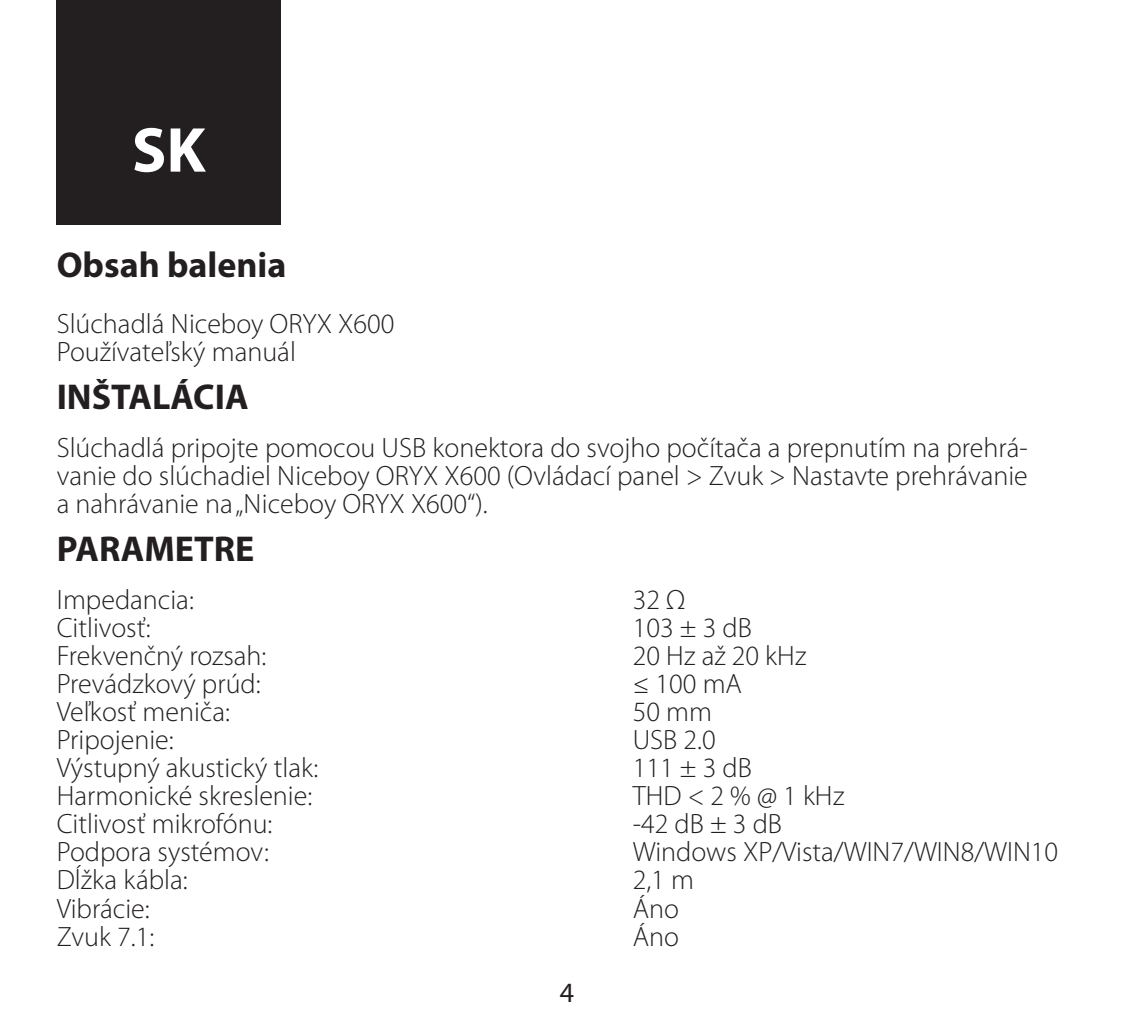
<style>
.page{position:relative;width:1134px;height:1021px;background:#fff}
.page>*{position:absolute;margin:0;border:0;box-sizing:border-box;transform-origin:0 0}
.t1{font:700 64px "Myriad Pro";color:#fff}
.t2{font:700 36px "Myriad Pro";color:#231f20}
.t3{font:300 28px/28px "Myriad Pro";color:#231f20;text-align:justify}
.t4{font:28px "Myriad Pro";color:#231f20}
</style>
<div class="page">
<div style="left:57px;top:0;width:224px;height:224px;background:#231f20"></div>
<p class="t1" style="left:132px;top:114px;width:75px">SK</p>
<p class="t2" style="left:57px;top:245px;width:231px">Obsah balenia</p>
<p class="t3" style="left:57px;top:310px;width:339px">Slúchadlá Niceboy ORYX X600</p>
<p class="t3" style="left:57px;top:338px;width:241px">Používateľský manuál</p>
<p class="t2" style="left:57px;top:377px;width:193px">INŠTALÁCIA</p>
<p class="t3" style="left:57px;top:434px;width:973px">Slúchadlá pripojte pomocou USB konektora do svojho počítača a prepnutím na prehrá&shy;vanie do slúchadiel Niceboy ORYX X600 (Ovládací panel &gt; Zvuk &gt; Nastavte prehrávanie a nahrávanie na „Niceboy ORYX X600“).</p>
<p class="t2" style="left:57px;top:529px;width:199px">PARAMETRE</p>
<p class="t3" style="left:57px;top:586px;width:139px">Impedancia:</p>
<p class="t3" style="left:633px;top:586px;width:54px">32Ω</p>
<p class="t3" style="left:57px;top:614px;width:95px">Citlivosť:</p>
<p class="t3" style="left:633px;top:614px;width:121px">103 ± 3 dB</p>
<p class="t3" style="left:57px;top:642px;width:211px">Frekvenčný rozsah:</p>
<p class="t3" style="left:633px;top:642px;width:175px">20 Hz až 20 kHz</p>
<p class="t3" style="left:57px;top:670px;width:205px">Prevádzkový prúd:</p>
<p class="t3" style="left:633px;top:670px;width:111px">≤ 100 mA</p>
<p class="t3" style="left:57px;top:698px;width:175px">Veľkosť meniča:</p>
<p class="t3" style="left:633px;top:698px;width:81px">50 mm</p>
<p class="t3" style="left:57px;top:726px;width:119px">Pripojenie:</p>
<p class="t3" style="left:633px;top:726px;width:84px">USB 2.0</p>
<p class="t3" style="left:57px;top:754px;width:263px">Výstupný akustický tlak:</p>
<p class="t3" style="left:633px;top:754px;width:121px">111 ± 3 dB</p>
<p class="t3" style="left:57px;top:782px;width:257px">Harmonické skreslenie:</p>
<p class="t3" style="left:633px;top:782px;width:213px">THD &lt; 2 % @ 1 kHz</p>
<p class="t3" style="left:57px;top:810px;width:217px">Citlivosť mikrofónu:</p>
<p class="t3" style="left:633px;top:810px;width:151px">-42 dB ± 3 dB</p>
<p class="t3" style="left:57px;top:838px;width:214px">Podpora systémov:</p>
<p class="t3" style="left:633px;top:838px;width:427px">Windows XP/Vista/WIN7/WIN8/WIN10</p>
<p class="t3" style="left:57px;top:866px;width:133px">Dĺžka kábla:</p>
<p class="t3" style="left:633px;top:866px;width:63px">2,1 m</p>
<p class="t3" style="left:57px;top:894px;width:95px">Vibrácie:</p>
<p class="t3" style="left:633px;top:894px;width:48px">Áno</p>
<p class="t3" style="left:57px;top:922px;width:99px">Zvuk 7.1:</p>
<p class="t3" style="left:633px;top:922px;width:48px">Áno</p>
<p class="t4" style="left:560px;top:975px;width:16px">4</p>
</div>
